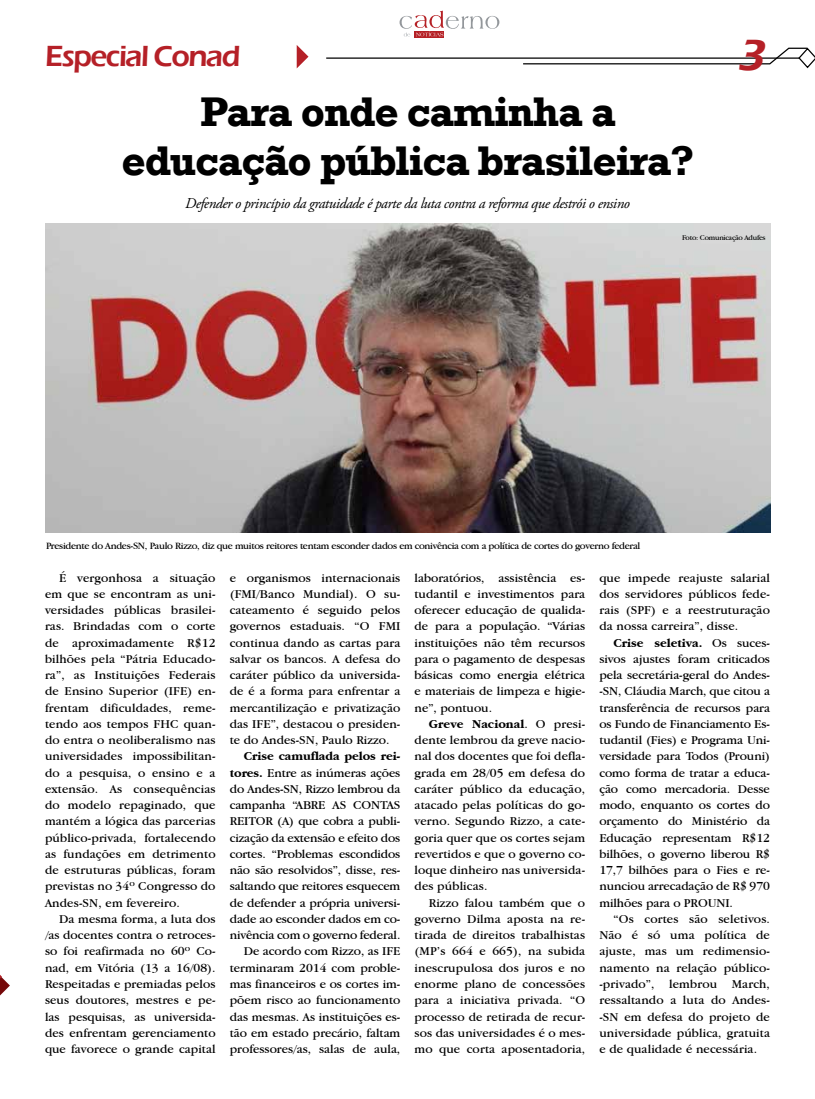
<style>
.page{position:relative;width:815px;height:1099px;background:#fff}
.page>*{position:absolute;margin:0;border:0;box-sizing:border-box;transform-origin:0 0}
.t1{font:45px "Trekker";color:#b52027}
.t2{font:700 42.5px/48.8px "Rockwell";letter-spacing:-.03em;color:#000;text-align:center}
.t3{font:600 30px "Eras ITC";letter-spacing:-.05em;color:#b52027}
.t4{font:italic 15px "Adobe Garamond Pro";letter-spacing:-.03em;color:#000}
.t5{font:12.5px/16.2px "Garamond IT Cby BT";color:#000;text-align:justify}
.t6{font:10px "Garamond IT Cby BT";letter-spacing:-.03em;color:#000}
.t7{font:7.5px "Garamond IT Cby BT";letter-spacing:-.03em;color:#000}
.s1{font-weight:700}
</style>
<div class="page">
<hr style="left:326px;top:57px;width:473px;height:2px;background:#000">
<svg style="left:768px;top:47px;width:47px;height:22px"></svg>
<hr style="left:523px;top:63px;width:247px;height:1px;background:#000">
<svg style="left:0;top:975px;width:10px;height:21px"></svg>
<svg style="left:297px;top:45px;width:11px;height:23px"></svg>
<svg style="left:415px;top:36px;width:29px;height:1px"></svg>
<svg style="left:400px;top:11px;width:100px;height:25px"></svg>
<img style="left:45px;top:224px;width:725px;height:308px">
<h3 class="t3" style="left:45px;top:39px;width:197px">Especial Conad</h3>
<h1 class="t1" style="left:739px;top:31px;width:30px">3</h1>
<h2 class="t2" style="left:122px;top:90px;width:574px">Para onde caminha a educação pública brasileira?</h2>
<p class="t4" style="left:185px;top:194px;width:446px">Defender o princípio da gratuidade é parte da luta contra a reforma que destrói o ensino</p>
<p class="t7" style="left:682px;top:233px;width:85px">Foto: Comunicação Adufes</p>
<p class="t6" style="left:46px;top:540px;width:596px">Presidente do Andes-SN, Paulo Rizzo, diz que muitos reitores tentam esconder dados em conivência com a política de cortes do governo federal</p>
<p class="t5" style="left:45px;top:569px;width:172px;text-indent:14px">É vergonhosa a situação em que se encontram as uni&shy;versidades públicas brasilei&shy;ras. Brindadas com o corte de aproximadamente R$12 bilhões pela “Pátria Educado&shy;ra”, as Instituições Federais de Ensino Superior (IFE) en&shy;frentam dificuldades, reme&shy;tendo aos tempos FHC quan&shy;do entra o neoliberalismo nas universidades impossibilitan&shy;do a pesquisa, o ensino e a extensão. As consequências do modelo repaginado, que mantém a lógica das parcerias público-privada, fortalecendo as fundações em detrimento de estruturas públicas, foram previstas no 34º Congresso do Andes-SN, em fevereiro.</p>
<p class="t5" style="left:45px;top:910px;width:172px;text-indent:14px">Da mesma forma, a luta dos /as docentes contra o retroces&shy;so foi reafirmada no 60º Co&shy;nad, em Vitória (13 a 16/08).<br>Respeitadas e premiadas pelos seus doutores, mestres e pe&shy;las pesquisas, as universida&shy;des enfrentam gerenciamento que favorece o grande capital</p>
<p class="t5" style="left:230px;top:569px;width:172px">e organismos internacionais (FMI/Banco Mundial). O su&shy;cateamento é seguido pelos governos estaduais. “O FMI continua dando as cartas para salvar os bancos. A defesa do caráter público da universida&shy;de é a forma para enfrentar a mercantilização e privatização das IFE”, destacou o presiden&shy;te do Andes-SN, Paulo Rizzo.</p>
<p class="t5" style="left:230px;top:748px;width:172px;text-align:right"><span class="s1">Crise camuflada pelos rei&shy;tores.</span> Entre as inúmeras ações do Andes-SN, Rizzo lembrou da campanha “ABRE AS CONTAS<br>REITOR (A) que cobra a publi&shy;cização da extensão e efeito dos cortes. “Problemas escondidos não são resolvidos”, disse, res&shy;saltando que reitores esquecem de defender a própria universi&shy;dade ao esconder dados em co&shy;nivência com o governo federal.<br>De acordo com Rizzo, as IFE terminaram 2014 com proble&shy;mas financeiros e os cortes im&shy;põem risco ao funcionamento das mesmas. As instituições es&shy;tão em estado precário, faltam professores/as, salas de aula,</p>
<p class="t5" style="left:415px;top:569px;width:172px">laboratórios, assistência es&shy;tudantil e investimentos para oferecer educação de qualida&shy;de para a população. “Várias instituições não têm recursos para o pagamento de despesas básicas como energia elétrica e materiais de limpeza e higie&shy;ne”, pontuou.</p>
<p class="t5" style="left:415px;top:715px;width:172px;text-indent:14px"><span class="s1">Greve Nacional</span>. O presi&shy;dente lembrou da greve nacio&shy;nal dos docentes que foi defla&shy;grada em 28/05 em defesa do caráter público da educação, atacado pelas políticas do go&shy;verno. Segundo Rizzo, a cate&shy;goria quer que os cortes sejam revertidos e que o governo co&shy;loque dinheiro nas universida&shy;des públicas.</p>
<p class="t5" style="left:415px;top:894px;width:172px;text-indent:14px">Rizzo falou também que o governo Dilma aposta na re&shy;tirada de direitos trabalhistas (MP’s 664 e 665), na subida inescrupulosa dos juros e no enorme plano de concessões para a iniciativa privada. “O processo de retirada de recur&shy;sos das universidades é o mes&shy;mo que corta aposentadoria,</p>
<p class="t5" style="left:599px;top:569px;width:172px">que impede reajuste salarial dos servidores públicos fede&shy;rais (SPF) e a reestruturação da nossa carreira”, disse.</p>
<p class="t5" style="left:599px;top:634px;width:172px;text-indent:14px"><span class="s1">Crise seletiva.</span> Os suces&shy;sivos ajustes foram criticados pela secretária-geral do Andes--SN, Cláudia March, que citou a transferência de recursos para os Fundo de Financiamento Es&shy;tudantil (Fies) e Programa Uni&shy;versidade para Todos (Prouni) como forma de tratar a educa&shy;ção como mercadoria. Desse modo, enquanto os cortes do orçamento do Ministério da Educação representam R$12 bilhões, o governo liberou R$ 17,7 bilhões para o Fies e re&shy;nunciou arrecadação de R$ 970 milhões para o PROUNI.</p>
<p class="t5" style="left:599px;top:910px;width:172px;text-indent:14px">“Os cortes são seletivos.<br>Não é só uma política de ajuste, mas um redimensio&shy;namento na relação público--privado”, lembrou March, ressaltando a luta do Andes--SN em defesa do projeto de universidade pública, gratuita e de qualidade é necessária.</p>
</div>
